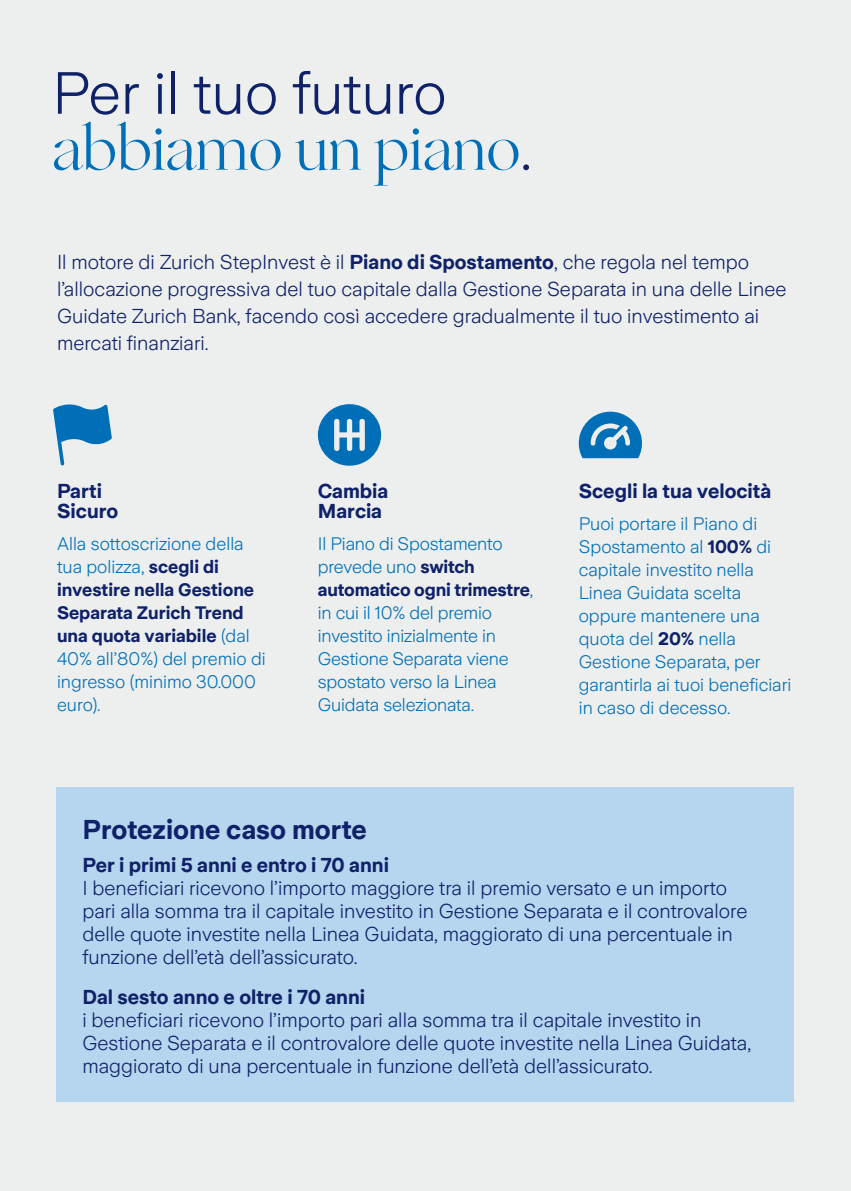
<style>
.page{position:relative;width:851px;height:1191px;background:#fff}
.page>*{position:absolute;margin:0;border:0;box-sizing:border-box;transform-origin:0 0}
.t1{font:59px "Ogg";color:#006fb8}
.t2{font:300 59px "Zurich Sans";color:#0f2168}
.t3{font:700 27px "Zurich Sans";color:#0f2168}
.t4{font:300 20px/23px "Zurich Sans";color:#0f2168}
.t5{font:700 20px/20px "Zurich Sans";color:#0f2168}
.t6{font:300 18px/23px "Zurich Sans";color:#006fb8}
.s1{font-family:"Zurich Sans";font-weight:300;color:#0f2168}
.s2{font-weight:700}
.s3{font-weight:700;color:#0f2168}
</style>
<div class="page">
<div style="left:0;top:0;width:850px;height:1191px;background:#edefef"></div>
<div style="left:57px;top:787px;width:737px;height:314px;background:#b6d6f0"></div>
<svg style="left:53px;top:404px;width:59px;height:61px"></svg>
<svg style="left:318px;top:404px;width:63px;height:62px"></svg>
<svg style="left:578px;top:411px;width:64px;height:47px"></svg>
<h1 class="t2" style="left:52px;top:61px;width:396px">Per il tuo futuro</h1>
<h1 class="t1" style="left:52px;top:111px;width:481px">abbiamo un piano<span class="s1">.</span></h1>
<p class="t4" style="left:57px;top:249px;width:730px;line-height:27px">Il motore di Zurich StepInvest è il <span class="s2">Piano di Spostamento</span>, che regola nel tempo l’allocazione progressiva del tuo capitale dalla Gestione Separata in una delle Linee Guidate Zurich Bank, facendo così accedere gradualmente il tuo investimento ai mercati finanziari.</p>
<p class="t5" style="left:57px;top:481px;width:63px">Parti<br>Sicuro</p>
<p class="t6" style="left:57px;top:532px;width:210px">Alla sottoscrizione della tua polizza, <span class="s3">scegli di investire nella Gestione<br>Separata Zurich Trend una quota variabile</span> (dal<br>40% all’80%) del premio di ingresso (minimo 30.000 euro).</p>
<p class="t5" style="left:318px;top:481px;width:72px">Cambia<br>Marcia</p>
<p class="t6" style="left:318px;top:532px;width:217px">Il Piano di Spostamento prevede uno <span class="s3">switch automatico ogni trimestre</span>, in cui il 10% del premio investito inizialmente in<br>Gestione Separata viene spostato verso la Linea<br>Guidata selezionata.</p>
<p class="t5" style="left:578px;top:481px;width:194px">Scegli la tua velocità</p>
<p class="t6" style="left:578px;top:512px;width:214px">Puoi portare il Piano di<br>Spostamento al <span class="s3">100%</span> di capitale investito nella<br>Linea Guidata scelta oppure mantenere una quota del <span class="s3">20%</span> nella<br>Gestione Separata, per garantirla ai tuoi beneficiari in caso di decesso.</p>
<h2 class="t3" style="left:82px;top:815px;width:286px">Protezione caso morte</h2>
<p class="t5" style="left:82px;top:856px;width:308px">Per i primi 5 anni e entro i 70 anni</p>
<p class="t4" style="left:82px;top:877px;width:666px">I beneficiari ricevono l’importo maggiore tra il premio versato e un importo pari alla somma tra il capitale investito in Gestione Separata e il controvalore delle quote investite nella Linea Guidata, maggiorato di una percentuale in funzione dell’età dell’assicurato.</p>
<p class="t5" style="left:82px;top:988px;width:284px">Dal sesto anno e oltre i 70 anni</p>
<p class="t4" style="left:82px;top:1009px;width:670px">i beneficiari ricevono l’importo pari alla somma tra il capitale investito in<br>Gestione Separata e il controvalore delle quote investite nella Linea Guidata, maggiorato di una percentuale in funzione dell’età dell’assicurato.</p>
</div>
